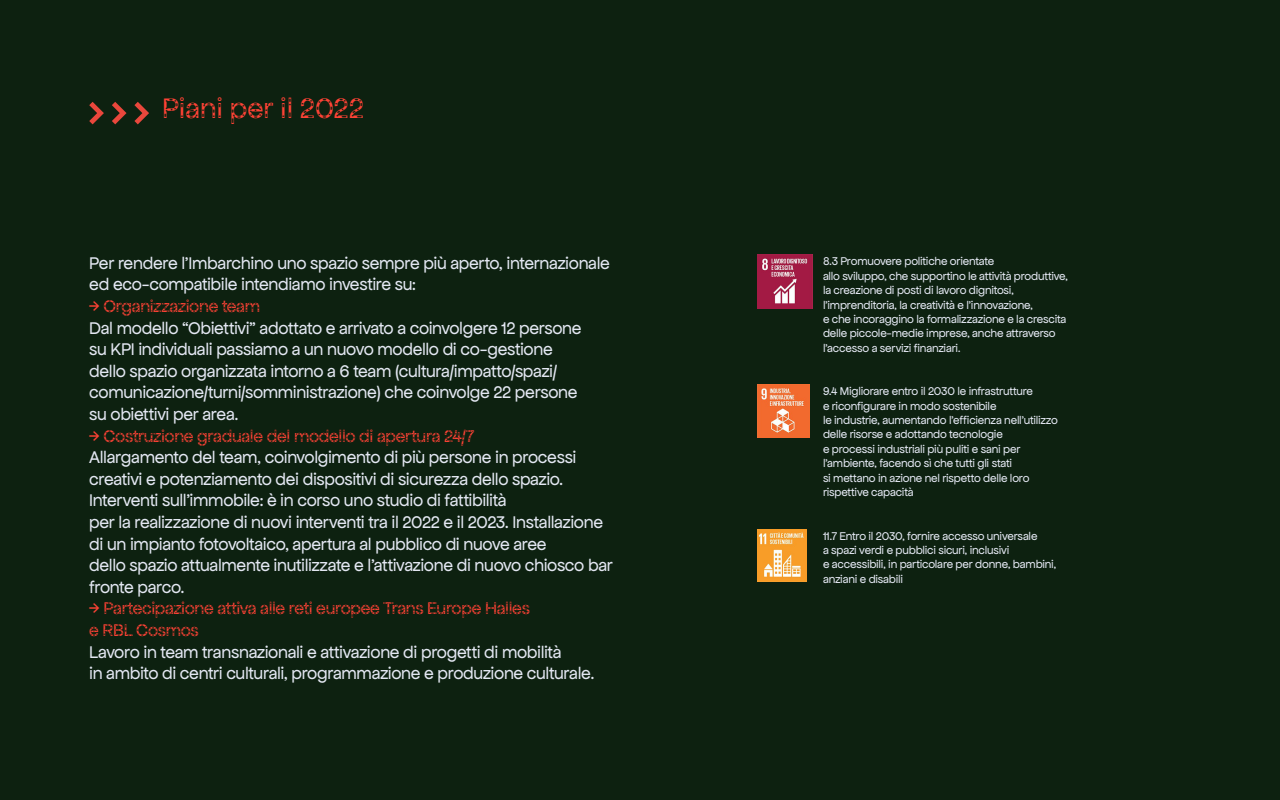
<style>
.page{position:relative;width:1280px;height:800px;background:#0d2110}
.page>*{position:absolute;margin:0;border:0;box-sizing:border-box;transform-origin:0 0}
.t1{font:30px "Apfel Grotezk Brukt";color:#fd4235}
.Stile_di_paragrafo_1{font:18px/21.6px "Apfel Grotezk";letter-spacing:-.02em;color:#e3e7f2}
.Stile_di_paragrafo_1-2{font:18px "Apfel Grotezk Brukt";letter-spacing:-.02em;color:#fd4235}
.Stile_di_paragrafo_1-3{font:12px/14.4px "Apfel Grotezk";letter-spacing:-.015em;color:#e3e7f2}
.s1{font-family:"Apfel Grotezk Brukt";color:#fd4235}
</style>
<div class="page">
<svg style="left:134px;top:102px;width:15px;height:22px"></svg>
<svg style="left:112px;top:102px;width:15px;height:22px"></svg>
<svg style="left:89px;top:102px;width:15px;height:22px"></svg>
<img style="left:757px;top:255px;width:55px;height:54px">
<img style="left:757px;top:385px;width:53px;height:52px">
<img style="left:757px;top:529px;width:50px;height:52px">
<p class="t1" style="left:162px;top:93px;width:203px">Piani per il 2022</p>
<p class="Stile_di_paragrafo_1" style="left:89px;top:252px;width:522px">Per rendere l'Imbarchino uno spazio sempre più aperto, internazionale ed eco-compatibile intendiamo investire su:</p>
<p class="Stile_di_paragrafo_1" style="left:89px;top:296px;width:494px"><span class="s1">→ Organizzazione team<br></span>Dal modello “Obiettivi” adottato e arrivato a coinvolgere 12 persone su KPI individuali passiamo a un nuovo modello di co-gestione dello spazio organizzata intorno a 6 team (cultura/impatto/spazi/ comunicazione/turni/somministrazione) che coinvolge 22 persone</p>
<p class="Stile_di_paragrafo_1" style="left:89px;top:404px;width:151px">su obiettivi per area.</p>
<p class="Stile_di_paragrafo_1-2" style="left:89px;top:426px;width:386px">→ Costruzione graduale del modello di apertura 24/7</p>
<p class="Stile_di_paragrafo_1" style="left:89px;top:447px;width:489px">Allargamento del team, coinvolgimento di più persone in processi creativi e potenziamento dei dispositivi di sicurezza dello spazio.<br>Interventi sull’immobile: è in corso uno studio di fattibilità</p>
<p class="Stile_di_paragrafo_1" style="left:89px;top:512px;width:515px">per la realizzazione di nuovi interventi tra il 2022 e il 2023. Installazione di un impianto fotovoltaico, apertura al pubblico di nuove aree</p>
<p class="Stile_di_paragrafo_1" style="left:89px;top:555px;width:525px">dello spazio attualmente inutilizzate e l’attivazione di nuovo chiosco bar fronte parco.</p>
<p class="Stile_di_paragrafo_1-2" style="left:89px;top:599px;width:442px">→ Partecipazione attiva alle reti europee Trans Europe Halles</p>
<p class="Stile_di_paragrafo_1" style="left:89px;top:620px;width:474px"><span class="s1">e RBL Cosmos<br></span>Lavoro in team transnazionali e attivazione di progetti di mobilità</p>
<p class="Stile_di_paragrafo_1" style="left:89px;top:663px;width:507px">in ambito di centri culturali, programmazione e produzione culturale.</p>
<p class="Stile_di_paragrafo_1-3" style="left:823px;top:254px;width:173px">8.3 Promuovere politiche orientate</p>
<p class="Stile_di_paragrafo_1-3" style="left:823px;top:269px;width:246px">allo sviluppo, che supportino le attività produttive, la creazione di posti di lavoro dignitosi, l’imprenditoria, la creatività e l’innovazione,</p>
<p class="Stile_di_paragrafo_1-3" style="left:823px;top:312px;width:245px">e che incoraggino la formalizzazione e la crescita delle piccole-medie imprese, anche attraverso l’accesso a servizi finanziari.</p>
<p class="Stile_di_paragrafo_1-3" style="left:823px;top:384px;width:212px">9.4 Migliorare entro il 2030 le infrastrutture</p>
<p class="Stile_di_paragrafo_1-3" style="left:823px;top:399px;width:175px">e riconfigurare in modo sostenibile</p>
<p class="Stile_di_paragrafo_1-3" style="left:823px;top:413px;width:236px">le industrie, aumentando l'efficienza nell'utilizzo delle risorse e adottando tecnologie</p>
<p class="Stile_di_paragrafo_1-3" style="left:823px;top:442px;width:199px">e processi industriali più puliti e sani per l'ambiente, facendo sì che tutti gli stati</p>
<p class="Stile_di_paragrafo_1-3" style="left:823px;top:471px;width:208px">si mettano in azione nel rispetto delle loro rispettive capacità</p>
<p class="Stile_di_paragrafo_1-3" style="left:823px;top:529px;width:216px">11.7 Entro il 2030, fornire accesso universale</p>
<p class="Stile_di_paragrafo_1-3" style="left:823px;top:543px;width:188px">a spazi verdi e pubblici sicuri, inclusivi</p>
<p class="Stile_di_paragrafo_1-3" style="left:823px;top:557px;width:235px">e accessibili, in particolare per donne, bambini, anziani e disabili</p>
</div>
